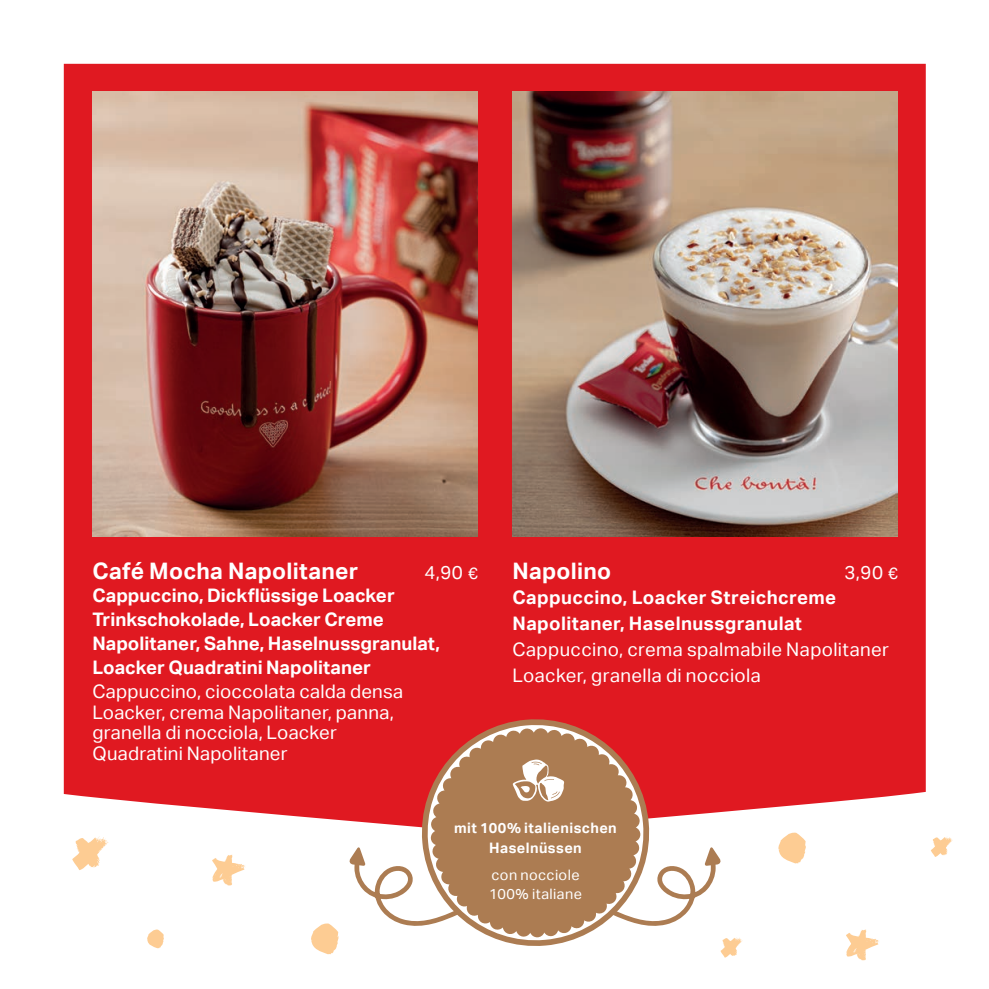
<style>
.page{position:relative;width:989px;height:989px;background:#fff}
.page>*{position:absolute;margin:0;border:0;box-sizing:border-box;transform-origin:0 0}
.t1{font:700 22.72px "Aktiv Grotesk";letter-spacing:.015em;color:#fff}
.t2{font:18.68px/20.7px "Aktiv Grotesk";letter-spacing:.015em;color:#fff}
.t3{font:700 18.68px/23.8px "Aktiv Grotesk";color:#fff}
.t4{font:700 18.68px/25.9px "Aktiv Grotesk";letter-spacing:.02em;color:#fff}
.t5{font:700 14.4px/20.5px "Aktiv Grotesk";letter-spacing:.03em;color:#fff;text-align:center}
.t6{font:14.4px/18.7px "Aktiv Grotesk";letter-spacing:.03em;color:#fff}
.s1{font-size:16.43px}
</style>
<div class="page">
<div style="left:64px;top:64px;width:861px;height:763px;background:#e01921"></div>
<img style="left:92px;top:91px;width:386px;height:446px">
<svg style="left:349px;top:847px;width:68px;height:79px"></svg>
<svg style="left:654px;top:847px;width:67px;height:79px"></svg>
<svg style="left:417px;top:714px;width:237px;height:232px;fill:#e01921"></svg>
<svg style="left:423px;top:720px;width:225px;height:225px;background:#be8567"></svg>
<svg style="left:512px;top:759px;width:52px;height:42px"></svg>
<img style="left:512px;top:91px;width:386px;height:446px">
<svg style="left:846px;top:929px;width:33px;height:31px"></svg>
<svg style="left:212px;top:854px;width:33px;height:31px"></svg>
<svg style="left:311px;top:923px;width:28px;height:31px"></svg>
<svg style="left:778px;top:832px;width:28px;height:32px"></svg>
<svg style="left:147px;top:929px;width:17px;height:19px"></svg>
<svg style="left:72px;top:836px;width:37px;height:34px"></svg>
<svg style="left:720px;top:937px;width:22px;height:20px"></svg>
<svg style="left:931px;top:837px;width:22px;height:20px"></svg>
<p class="t1" style="left:92px;top:557px;width:267px">Café Mocha Napolitaner</p>
<p class="t2" style="left:424px;top:562px;width:55px">4,90 <span class="s1">€</span></p>
<p class="t3" style="left:92px;top:584px;width:349px">Cappuccino, Dickflüssige Loacker Trinkschokolade, Loacker Creme Napolitaner, Sahne, Haselnussgranulat, Loacker Quadratini Napolitaner</p>
<p class="t2" style="left:92px;top:681px;width:312px">Cappuccino, cioccolata calda densa<br>Loacker, crema Napolitaner, panna, granella di nocciola, Loacker<br>Quadratini Napolitaner</p>
<p class="t1" style="left:512px;top:557px;width:100px">Napolino</p>
<p class="t2" style="left:844px;top:562px;width:55px">3,90 <span class="s1">€</span></p>
<p class="t4" style="left:512px;top:585px;width:325px">Cappuccino, Loacker Streichcreme<br>Napolitaner, Haselnussgranulat</p>
<p class="t2" style="left:512px;top:637px;width:378px;line-height:25.9px">Cappuccino, crema spalmabile Napolitaner<br>Loacker, granella di nocciola</p>
<p class="t5" style="left:454px;top:817px;width:164px">mit 100% italienischen<br>Haselnüssen</p>
<p class="t6" style="left:489px;top:866px;width:94px">con nocciole<br>100% italiane</p>
</div>
